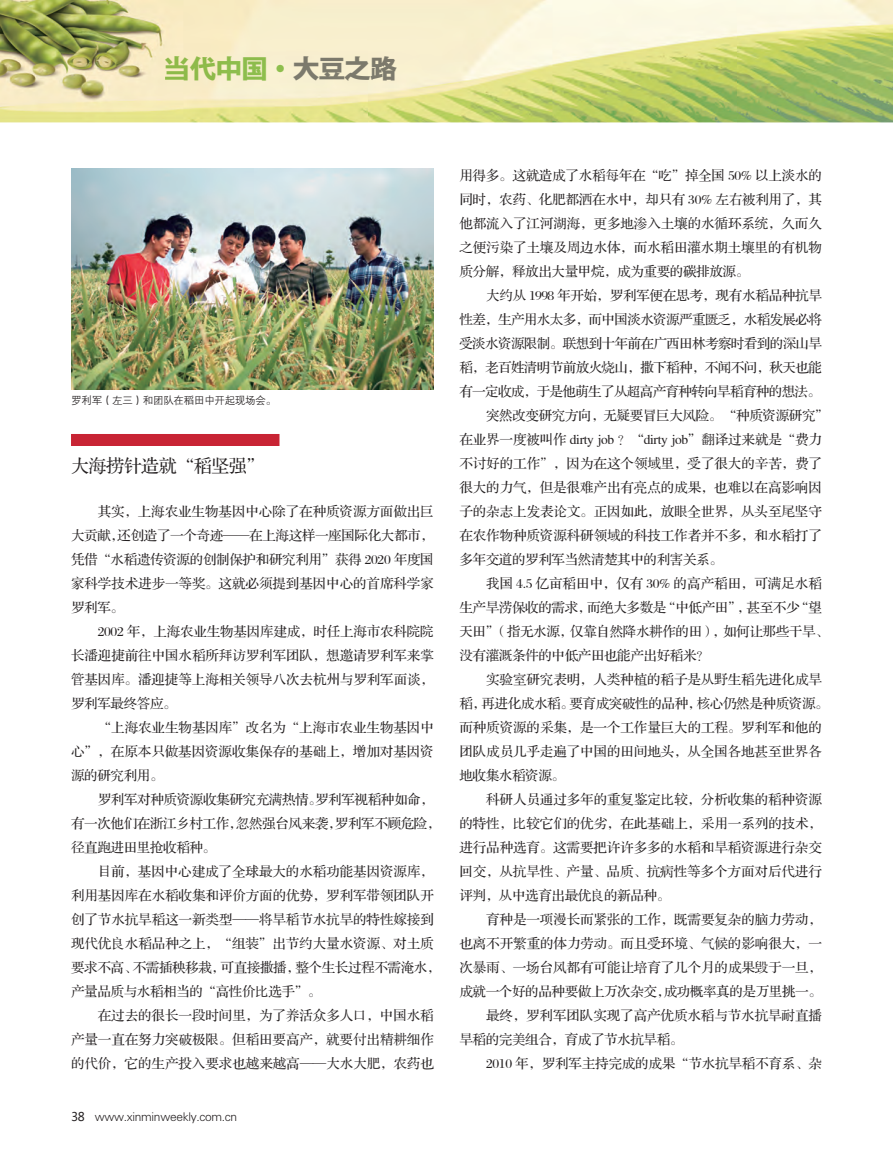
<style>
.page{position:relative;width:893px;height:1157px;background:#fff}
.page>*{position:absolute;margin:0;border:0;box-sizing:border-box;transform-origin:0 0}
.t1{font:27px "FZYDCHJW GB1 0";letter-spacing:-.045em;color:#92ca5f}
.t2{font:18px "FZS3 K GBK1 0";letter-spacing:-.025em;color:#231f20}
.t3{font:13.5px "FZS3 JW GB1 0";letter-spacing:-.005em;color:#231f20}
.t4{font:13.5px "FZS3 JW GB1 0";letter-spacing:-.025em;color:#231f20}
.t5{font:13.5px "FZS3 JW GB1 0";letter-spacing:-.04em;color:#231f20}
.t6{font:13.5px "FZS3 JW GB1 0";letter-spacing:-.045em;color:#231f20}
.t7{font:12px "FZXH1 JW GB1 0";letter-spacing:-.025em;color:#231f20}
.t8{font:10.5px "FZZDXJW GB1 0";letter-spacing:-.025em;color:#231f20}
.s1{color:#808285}
.s2{font-family:"Microsoft Ya Hei"}
</style>
<div class="page">
<img style="left:0;top:0;width:893px;height:390px">
<div style="left:71px;top:434px;width:208px;height:12px;background:#c82434"></div>
<img style="left:71px;top:168px;width:363px;height:221px">
<h1 class="t1" style="left:164px;top:54px;width:235px">当代中国·<span class="s1">大豆之路</span></h1>
<p class="t8" style="left:71px;top:395px;width:207px">罗利军（左三）和团队在稻田中开起现场会。</p>
<p class="t2" style="left:71px;top:456px;width:195px">大海捞针造就“稻坚强”</p>
<p class="t3" style="left:98px;top:504px;width:337px">其实，上海农业生物基因中心除了在种质资源方面做出巨</p>
<p class="t4" style="left:71px;top:528px;width:364px">大贡献，还创造了一个奇迹——在上海这样一座国际化大都市，</p>
<p class="t3" style="left:71px;top:552px;width:364px">凭借“水稻遗传资源的创制保护和研究利用”获得 2020 年度国</p>
<p class="t3" style="left:71px;top:576px;width:364px">家科学技术进步一等奖。这就必须提到基因中心的首席科学家</p>
<p class="t3" style="left:71px;top:600px;width:54px">罗利军。</p>
<p class="t3" style="left:98px;top:624px;width:337px">2002 年，上海农业生物基因库建成，时任上海市农科院院</p>
<p class="t3" style="left:71px;top:648px;width:364px">长潘迎捷前往中国水稻所拜访罗利军团队，想邀请罗利军来掌</p>
<p class="t3" style="left:71px;top:672px;width:364px">管基因库。潘迎捷等上海相关领导八次去杭州与罗利军面谈，</p>
<p class="t4" style="left:71px;top:696px;width:107px">罗利军最终答应。</p>
<p class="t3" style="left:98px;top:720px;width:338px">“上海农业生物基因库”改名为“上海市农业生物基因中</p>
<p class="t3" style="left:71px;top:744px;width:364px">心”，在原本只做基因资源收集保存的基础上，增加对基因资</p>
<p class="t3" style="left:71px;top:768px;width:94px">源的研究利用。</p>
<p class="t4" style="left:98px;top:792px;width:338px">罗利军对种质资源收集研究充满热情。罗利军视稻种如命，</p>
<p class="t4" style="left:71px;top:816px;width:371px">有一次他们在浙江乡村工作，忽然强台风来袭，罗利军不顾危险，</p>
<p class="t4" style="left:71px;top:840px;width:147px">径直跑进田里抢收稻种。</p>
<p class="t3" style="left:98px;top:864px;width:337px">目前，基因中心建成了全球最大的水稻功能基因资源库，</p>
<p class="t3" style="left:71px;top:888px;width:364px">利用基因库在水稻收集和评价方面的优势，罗利军带领团队开</p>
<p class="t3" style="left:71px;top:912px;width:364px">创了节水抗旱稻这一新类型——将旱稻节水抗旱的特性嫁接到</p>
<p class="t3" style="left:71px;top:936px;width:364px">现代优良水稻品种之上，“组装”出节约大量水资源、对土质</p>
<p class="t4" style="left:71px;top:960px;width:371px">要求不高、不需插秧移栽，可直接撒播，整个生长过程不需淹水，</p>
<p class="t4" style="left:71px;top:984px;width:252px">产量品质与水稻相当的“高性价比选手”。</p>
<p class="t3" style="left:98px;top:1008px;width:337px">在过去的很长一段时间里，为了养活众多人口，中国水稻</p>
<p class="t3" style="left:71px;top:1032px;width:364px">产量一直在努力突破极限。但稻田要高产，就要付出精耕细作</p>
<p class="t3" style="left:71px;top:1056px;width:364px">的代价，它的生产投入要求也越来越高——大水大肥，农药也</p>
<p class="t7" style="left:71px;top:1109px;width:168px"><span class="s2">38</span> www.xinminweekly.com.cn</p>
<p class="t3" style="left:459px;top:168px;width:364px">用得多。这就造成了水稻每年在“吃”掉全国 50% 以上淡水的</p>
<p class="t3" style="left:459px;top:192px;width:364px">同时，农药、化肥都洒在水中，却只有 30% 左右被利用了，其</p>
<p class="t3" style="left:459px;top:216px;width:364px">他都流入了江河湖海，更多地渗入土壤的水循环系统，久而久</p>
<p class="t3" style="left:459px;top:240px;width:364px">之便污染了土壤及周边水体，而水稻田灌水期土壤里的有机物</p>
<p class="t4" style="left:459px;top:264px;width:291px">质分解，释放出大量甲烷，成为重要的碳排放源。</p>
<p class="t3" style="left:486px;top:288px;width:337px">大约从 1998 年开始，罗利军便在思考，现有水稻品种抗旱</p>
<p class="t5" style="left:459px;top:312px;width:364px">性差，生产用水太多，而中国淡水资源严重匮乏，水稻发展必将</p>
<p class="t5" style="left:459px;top:336px;width:364px">受淡水资源限制。联想到十年前在广西田林考察时看到的深山旱</p>
<p class="t5" style="left:459px;top:360px;width:364px">稻，老百姓清明节前放火烧山，撒下稻种，不闻不问，秋天也能</p>
<p class="t6" style="left:459px;top:384px;width:363px">有一定收成，于是他萌生了从超高产育种转向旱稻育种的想法。</p>
<p class="t4" style="left:486px;top:408px;width:344px">突然改变研究方向，无疑要冒巨大风险。 “种质资源研究”</p>
<p class="t3" style="left:459px;top:432px;width:364px">在业界一度被叫作 dirty job ？“dirty job”翻译过来就是“费力</p>
<p class="t3" style="left:459px;top:456px;width:364px">不讨好的工作”，因为在这个领域里，受了很大的辛苦，费了</p>
<p class="t3" style="left:459px;top:480px;width:364px">很大的力气，但是很难产出有亮点的成果，也难以在高影响因</p>
<p class="t3" style="left:459px;top:504px;width:364px">子的杂志上发表论文。正因如此，放眼全世界，从头至尾坚守</p>
<p class="t3" style="left:459px;top:528px;width:364px">在农作物种质资源科研领域的科技工作者并不多，和水稻打了</p>
<p class="t4" style="left:459px;top:552px;width:265px">多年交道的罗利军当然清楚其中的利害关系。</p>
<p class="t3" style="left:486px;top:576px;width:337px">我国 4.5 亿亩稻田中，仅有 30% 的高产稻田，可满足水稻</p>
<p class="t4" style="left:459px;top:600px;width:364px">生产旱涝保收的需求，而绝大多数是“中低产田”，甚至不少“望</p>
<p class="t4" style="left:459px;top:624px;width:371px">天田”（指无水源，仅靠自然降水耕作的田），如何让那些干旱、</p>
<p class="t4" style="left:459px;top:648px;width:252px">没有灌溉条件的中低产田也能产出好稻米？</p>
<p class="t3" style="left:486px;top:672px;width:337px">实验室研究表明，人类种植的稻子是从野生稻先进化成旱</p>
<p class="t4" style="left:459px;top:696px;width:371px">稻，再进化成水稻。要育成突破性的品种，核心仍然是种质资源。</p>
<p class="t3" style="left:459px;top:720px;width:364px">而种质资源的采集，是一个工作量巨大的工程。罗利军和他的</p>
<p class="t3" style="left:459px;top:744px;width:364px">团队成员几乎走遍了中国的田间地头，从全国各地甚至世界各</p>
<p class="t4" style="left:459px;top:768px;width:107px">地收集水稻资源。</p>
<p class="t3" style="left:486px;top:792px;width:337px">科研人员通过多年的重复鉴定比较，分析收集的稻种资源</p>
<p class="t3" style="left:459px;top:816px;width:364px">的特性，比较它们的优劣，在此基础上，采用一系列的技术，</p>
<p class="t3" style="left:459px;top:840px;width:364px">进行品种选育。这需要把许许多多的水稻和旱稻资源进行杂交</p>
<p class="t3" style="left:459px;top:864px;width:364px">回交，从抗旱性、产量、品质、抗病性等多个方面对后代进行</p>
<p class="t4" style="left:459px;top:888px;width:212px">评判，从中选育出最优良的新品种。</p>
<p class="t3" style="left:486px;top:912px;width:337px">育种是一项漫长而紧张的工作，既需要复杂的脑力劳动，</p>
<p class="t3" style="left:459px;top:936px;width:364px">也离不开繁重的体力劳动。而且受环境、气候的影响很大，一</p>
<p class="t3" style="left:459px;top:960px;width:364px">次暴雨、一场台风都有可能让培育了几个月的成果毁于一旦，</p>
<p class="t4" style="left:459px;top:984px;width:364px">成就一个好的品种要做上万次杂交，成功概率真的是万里挑一。</p>
<p class="t3" style="left:486px;top:1008px;width:337px">最终，罗利军团队实现了高产优质水稻与节水抗旱耐直播</p>
<p class="t4" style="left:459px;top:1032px;width:226px">旱稻的完美组合，育成了节水抗旱稻。</p>
<p class="t3" style="left:486px;top:1056px;width:337px">2010 年，罗利军主持完成的成果“节水抗旱稻不育系、杂</p>
</div>
